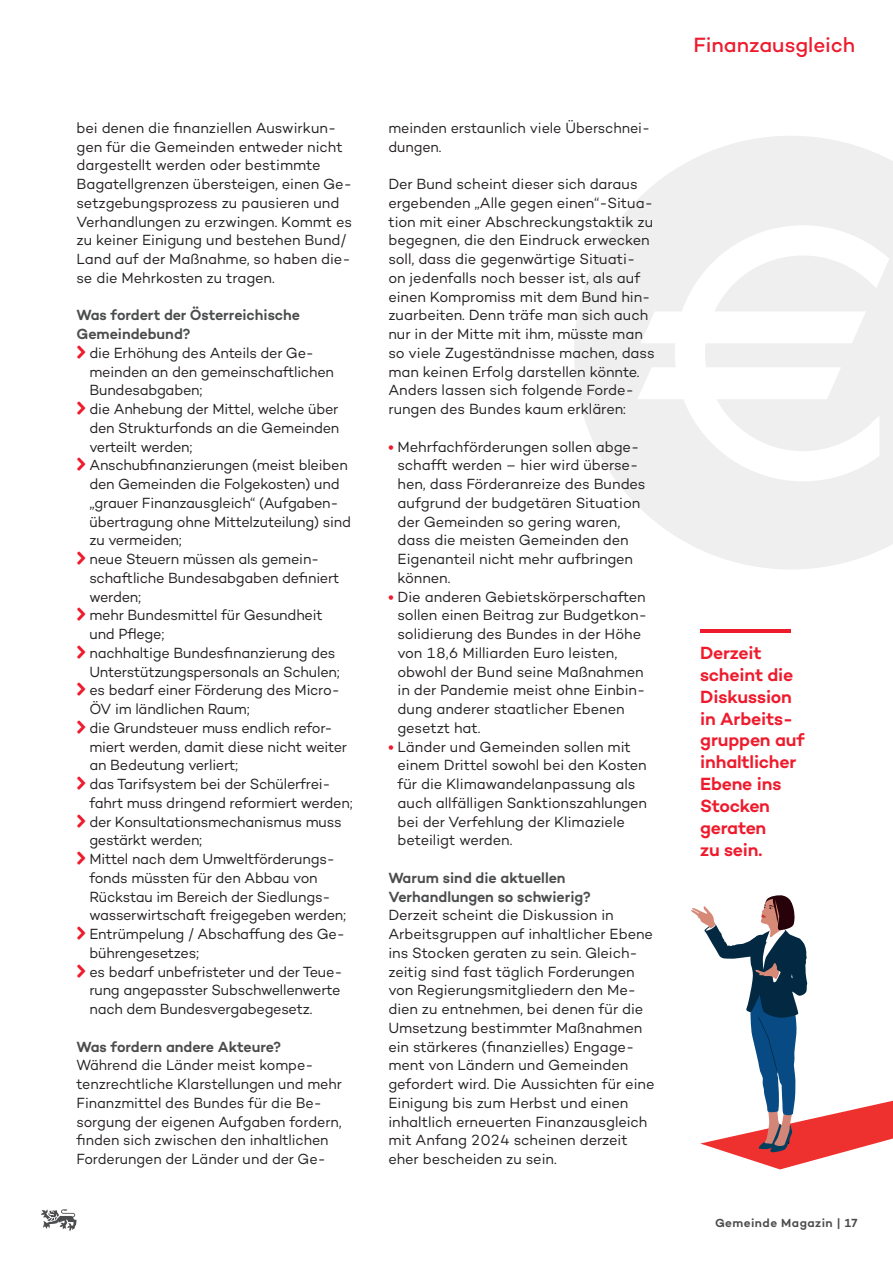
<style>
.page{position:relative;width:893px;height:1263px;background:#fff}
.page>*{position:absolute;margin:0;border:0;box-sizing:border-box;transform-origin:0 0}
.t1{font:500 21px "Campton";color:#ee1b2d}
.t2{font:600 18px/21.9px "Campton";letter-spacing:-.01em;color:#ee1b2d}
.t3{font:15px/18.8px "Campton";letter-spacing:-.01em;color:#231f20}
.t4{font:15px/18.8px "Campton";letter-spacing:-.01em;color:#231f20;scale:.96 1}
.t5{font:15px/18.8px "Campton";letter-spacing:-.01em;color:#231f20;scale:.95 1}
.t6{font:600 15px/18.8px "Campton";letter-spacing:-.005em;color:#4b4c4d}
.t7{font:600 12px "Campton";letter-spacing:.04em;color:#4b4c4d}
.s1{font-weight:700;color:#ee1b2d}
</style>
<div class="page">
<svg style="left:574px;top:136px;width:319px;height:433px;fill:#efeff0"></svg>
<hr style="left:700px;top:629px;width:91px;height:4px;background:#ee1b2d">
<svg style="left:691px;top:895px;width:202px;height:274px"></svg>
<svg style="left:41px;top:1209px;width:36px;height:22px"></svg>
<p class="t3" style="left:77px;top:118px;width:277px">bei denen die finanziellen Auswirkun&shy;gen für die Gemeinden entweder nicht dargestellt werden oder bestimmte Bagatellgrenzen übersteigen, einen Ge&shy;setzgebungsprozess zu pausieren und Verhandlungen zu erzwingen. Kommt es zu keiner Einigung und bestehen Bund/ Land auf der Maßnahme, so haben die&shy;se die Mehrkosten zu tragen.</p>
<p class="t6" style="left:77px;top:305px;width:225px">Was fordert der Österreichische<br>Gemeindebund?</p>
<p class="t4" style="left:89px;top:343px;width:276px">die Erhöhung des Anteils der Ge&shy;meinden an den gemeinschaftlichen<br>Bundesabgaben;<br>die Anhebung der Mittel, welche über den Strukturfonds an die Gemeinden verteilt werden;<br>Anschubfinanzierungen (meist bleiben den Gemeinden die Folgekosten) und „grauer Finanzausgleich“ (Aufgaben&shy;übertragung ohne Mittelzuteilung) sind zu vermeiden;<br>neue Steuern müssen als gemein&shy;schaftliche Bundesabgaben definiert werden;<br>mehr Bundesmittel für Gesundheit<br>und Pflege;<br>nachhaltige Bundesfinanzierung des<br>Unterstützungspersonals an Schulen; es bedarf einer Förderung des Micro-<br>ÖV im ländlichen Raum;<br>die Grundsteuer muss endlich refor&shy;miert werden, damit diese nicht weiter an Bedeutung verliert;<br>das Tarifsystem bei der Schülerfrei&shy;fahrt muss dringend reformiert werden; der Konsultationsmechanismus muss gestärkt werden;<br>Mittel nach dem Umweltförderungs&shy;fonds müssten für den Abbau von<br>Rückstau im Bereich der Siedlungs&shy;wasserwirtschaft freigegeben werden;<br>Entrümpelung / Abschaffung des Ge&shy;bührengesetzes;<br>es bedarf unbefristeter und der Teue&shy;rung angepasster Subschwellenwerte nach dem Bundesvergabegesetz.</p>
<p class="t6" style="left:77px;top:1037px;width:206px">Was fordern andere Akteure?</p>
<p class="t5" style="left:77px;top:1055px;width:281px">Während die Länder meist kompe&shy;tenzrechtliche Klarstellungen und mehr Finanzmittel des Bundes für die Be&shy;sorgung der eigenen Aufgaben fordern, finden sich zwischen den inhaltlichen Forderungen der Länder und der Ge-</p>
<p class="t5" style="left:388px;top:118px;width:277px">meinden erstaunlich viele Überschnei&shy;dungen.</p>
<p class="t3" style="left:388px;top:174px;width:268px">Der Bund scheint dieser sich daraus ergebenden „Alle gegen einen“-Situa&shy;tion mit einer Abschreckungstaktik zu begegnen, die den Eindruck erwecken soll, dass die gegenwärtige Situati&shy;on jedenfalls noch besser ist, als auf einen Kompromiss mit dem Bund hin&shy;zuarbeiten. Denn träfe man sich auch nur in der Mitte mit ihm, müsste man so viele Zugeständnisse machen, dass man keinen Erfolg darstellen könnte.<br>Anders lassen sich folgende Forde&shy;rungen des Bundes kaum erklären:</p>
<p class="t3" style="left:397px;top:437px;width:250px;text-indent:-9px"><span class="s1">•</span> Mehrfachförderungen sollen abge&shy;schafft werden – hier wird überse&shy;hen, dass Förderanreize des Bundes aufgrund der budgetären Situation der Gemeinden so gering waren, dass die meisten Gemeinden den<br>Eigenanteil nicht mehr aufbringen können.</p>
<p class="t3" style="left:397px;top:587px;width:251px;text-indent:-9px"><span class="s1">•</span> Die anderen Gebietskörperschaften sollen einen Beitrag zur Budgetkon&shy;solidierung des Bundes in der Höhe von 18,6 Milliarden Euro leisten, obwohl der Bund seine Maßnahmen in der Pandemie meist ohne Einbin&shy;dung anderer staatlicher Ebenen gesetzt hat.</p>
<p class="t3" style="left:397px;top:737px;width:251px;text-indent:-9px"><span class="s1">•</span> Länder und Gemeinden sollen mit einem Drittel sowohl bei den Kosten für die Klimawandelanpassung als auch allfälligen Sanktionszahlungen bei der Verfehlung der Klimaziele beteiligt werden.</p>
<p class="t6" style="left:388px;top:868px;width:204px">Warum sind die aktuellen<br>Verhandlungen so schwierig?</p>
<p class="t3" style="left:388px;top:905px;width:268px">Derzeit scheint die Diskussion in Arbeitsgruppen auf inhaltlicher Ebene ins Stocken geraten zu sein. Gleich&shy;zeitig sind fast täglich Forderungen von Regierungsmitgliedern den Me&shy;dien zu entnehmen, bei denen für die Umsetzung bestimmter Maßnahmen ein stärkeres (finanzielles) Engage&shy;ment von Ländern und Gemeinden gefordert wird. Die Aussichten für eine Einigung bis zum Herbst und einen inhaltlich erneuerten Finanzausgleich mit Anfang 2024 scheinen derzeit eher bescheiden zu sein.</p>
<h1 class="t1" style="left:693px;top:32px;width:163px">Finanzausgleich</h1>
<p class="t2" style="left:700px;top:641px;width:106px">Derzeit scheint die<br>Diskussion in Arbeits&shy;gruppen auf inhaltlicher<br>Ebene ins<br>Stocken geraten<br>zu sein.</p>
<p class="t7" style="left:715px;top:1215px;width:144px">Gemeinde Magazin | 17</p>
</div>
